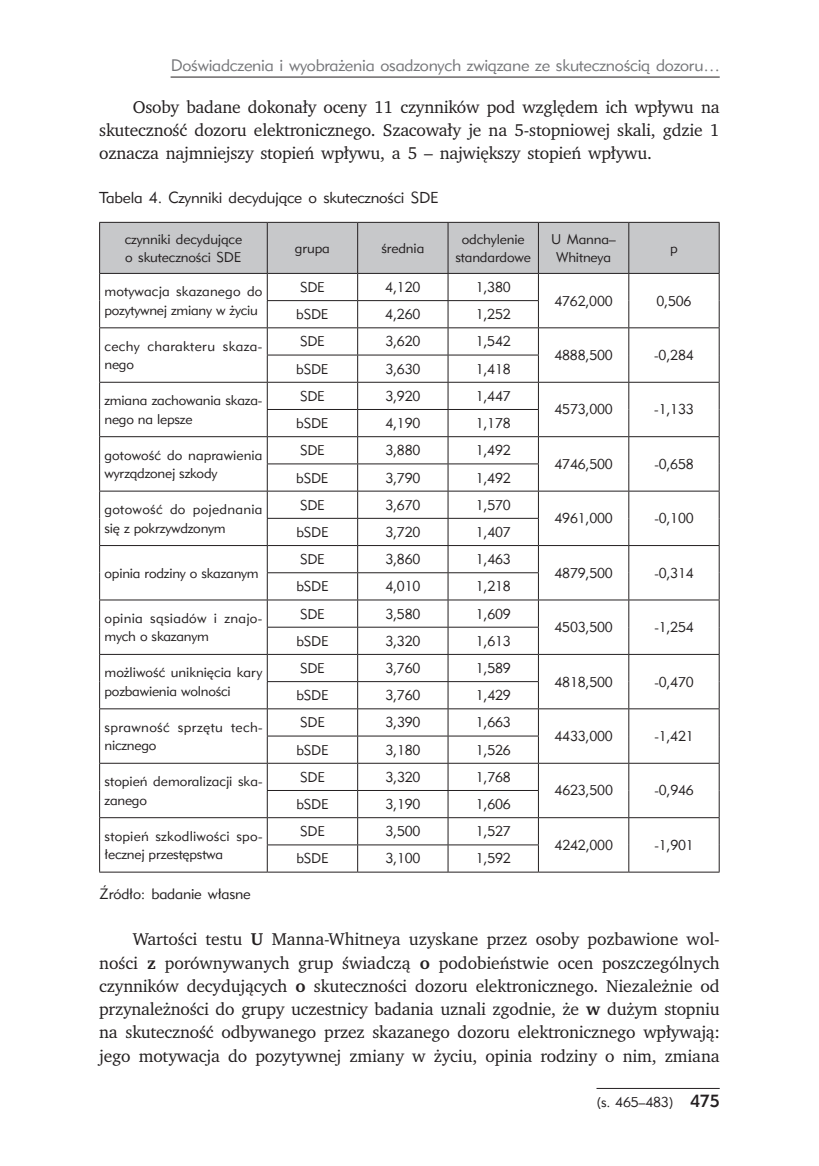
<style>
.page{position:relative;width:819px;height:1166px;background:#fff}
.page>*{position:absolute;margin:0;border:0;box-sizing:border-box;transform-origin:0 0}
.t1{font:17.5px/23.3px "Charter ITCPL";letter-spacing:-.015em;color:#231f20;text-align:justify}
.t2{font:16.62px "Geometric 415 Lt EU";letter-spacing:-.015em;color:#757679}
.t3{font:15.75px "Geometric 415 Lt EU";letter-spacing:-.015em;color:#231f20}
.t4{font:14.88px "Geometric 415 Lt EU";letter-spacing:-.015em;color:#231f20}
.t5{font:14px/18.6px "Geometric 415 Lt EU";letter-spacing:-.015em;color:#231f20}
.t6{font:14px/18.6px "Geometric 415 Lt EU";letter-spacing:.02em;color:#231f20}
.t7{font:14px/18.6px "Geometric 415 Lt EU";letter-spacing:.025em;color:#231f20}
.t8{font:14px/18.6px "Geometric 415 Lt EU";letter-spacing:.015em;color:#231f20}
.t9{font:14px/18.6px "Geometric 415 Lt EU";letter-spacing:.005em;color:#231f20}
.s1{font-weight:700}
.s2{font-family:"Geometric 415 Md EU";font-size:17.5px}
</style>
<div class="page">
<hr style="left:170px;top:77px;width:549px;height:1px;background:#231f20">
<hr style="left:596px;top:1088px;width:123px;height:1px;background:#231f20">
<svg style="left:99px;top:223px;width:620px;height:649px"></svg>
<hr style="left:99px;top:872px;width:168px;height:1px;background:#231f20">
<hr style="left:267px;top:872px;width:90px;height:1px;background:#231f20">
<hr style="left:357px;top:872px;width:91px;height:1px;background:#231f20">
<hr style="left:448px;top:872px;width:90px;height:1px;background:#231f20">
<hr style="left:538px;top:872px;width:90px;height:1px;background:#231f20">
<hr style="left:628px;top:872px;width:91px;height:1px;background:#231f20">
<hr style="left:99px;top:222px;width:168px;height:1px;background:#231f20">
<hr style="left:99px;top:223px;width:1px;height:50px;background:#231f20">
<hr style="left:267px;top:222px;width:90px;height:1px;background:#231f20">
<hr style="left:357px;top:222px;width:91px;height:1px;background:#231f20">
<hr style="left:448px;top:222px;width:90px;height:1px;background:#231f20">
<hr style="left:538px;top:222px;width:90px;height:1px;background:#231f20">
<hr style="left:628px;top:222px;width:91px;height:1px;background:#231f20">
<hr style="left:718px;top:223px;width:1px;height:50px;background:#231f20">
<hr style="left:99px;top:273px;width:168px;height:1px;background:#231f20">
<hr style="left:267px;top:273px;width:90px;height:1px;background:#231f20">
<hr style="left:357px;top:273px;width:91px;height:1px;background:#231f20">
<hr style="left:448px;top:273px;width:90px;height:1px;background:#231f20">
<hr style="left:538px;top:273px;width:90px;height:1px;background:#231f20">
<hr style="left:628px;top:273px;width:91px;height:1px;background:#231f20">
<p class="t2" style="left:171px;top:55px;width:550px">Doświadczenia i wyobrażenia osadzonych związane ze skutecznością dozoru…</p>
<p class="t1" style="left:99px;top:95px;width:621px;text-indent:34px">Osoby badane dokonały oceny 11 czynników pod względem ich wpływu na skuteczność dozoru elektronicznego. Szacowały je na 5-stopniowej skali, gdzie 1 oznacza najmniejszy stopień wpływu, a 5 – największy stopień wpływu.</p>
<p class="t3" style="left:99px;top:188px;width:341px">Tabela 4. Czynniki decydujące o skuteczności SDE</p>
<p class="t5" style="left:125px;top:230px;width:119px">czynniki decydujące o skuteczności SDE</p>
<p class="t5" style="left:295px;top:239px;width:36px">grupa</p>
<p class="t5" style="left:381px;top:239px;width:44px">średnia</p>
<p class="t5" style="left:455px;top:230px;width:77px;text-align:center">odchylenie standardowe</p>
<p class="t5" style="left:551px;top:230px;width:66px;text-align:center">U Manna–<br>Whitneya</p>
<p class="t5" style="left:670px;top:239px;width:9px">p</p>
<p class="t5" style="left:104px;top:282px;width:159px">motywacja skazanego do pozytywnej zmiany w życiu</p>
<p class="t5" style="left:300px;top:278px;width:26px">SDE</p>
<p class="t5" style="left:385px;top:278px;width:37px">4,120</p>
<p class="t5" style="left:475px;top:278px;width:37px">1,380</p>
<p class="t5" style="left:296px;top:305px;width:34px">bSDE</p>
<p class="t5" style="left:385px;top:305px;width:37px">4,260</p>
<p class="t5" style="left:475px;top:305px;width:37px">1,252</p>
<p class="t7" style="left:104px;top:337px;width:159px">cechy charakteru skaza&shy;nego</p>
<p class="t5" style="left:300px;top:332px;width:26px">SDE</p>
<p class="t5" style="left:385px;top:332px;width:37px">3,620</p>
<p class="t5" style="left:475px;top:332px;width:37px">1,542</p>
<p class="t5" style="left:296px;top:360px;width:34px">bSDE</p>
<p class="t5" style="left:385px;top:360px;width:37px">3,630</p>
<p class="t5" style="left:475px;top:360px;width:37px">1,418</p>
<p class="t5" style="left:104px;top:391px;width:159px">zmiana zachowania skaza&shy;nego na lepsze</p>
<p class="t5" style="left:300px;top:387px;width:26px">SDE</p>
<p class="t5" style="left:385px;top:387px;width:37px">3,920</p>
<p class="t5" style="left:475px;top:387px;width:37px">1,447</p>
<p class="t5" style="left:296px;top:414px;width:34px">bSDE</p>
<p class="t5" style="left:385px;top:414px;width:37px">4,190</p>
<p class="t5" style="left:475px;top:414px;width:37px">1,178</p>
<p class="t9" style="left:104px;top:446px;width:159px">gotowość do naprawienia wyrządzonej szkody</p>
<p class="t5" style="left:300px;top:441px;width:26px">SDE</p>
<p class="t5" style="left:385px;top:441px;width:37px">3,880</p>
<p class="t5" style="left:475px;top:441px;width:37px">1,492</p>
<p class="t5" style="left:296px;top:468px;width:34px">bSDE</p>
<p class="t5" style="left:385px;top:468px;width:37px">3,790</p>
<p class="t5" style="left:475px;top:468px;width:37px">1,492</p>
<p class="t6" style="left:104px;top:500px;width:159px">gotowość do pojednania się z pokrzywdzonym</p>
<p class="t5" style="left:300px;top:496px;width:26px">SDE</p>
<p class="t5" style="left:385px;top:496px;width:37px">3,670</p>
<p class="t5" style="left:475px;top:496px;width:37px">1,570</p>
<p class="t5" style="left:296px;top:523px;width:34px">bSDE</p>
<p class="t5" style="left:385px;top:523px;width:37px">3,720</p>
<p class="t5" style="left:475px;top:523px;width:37px">1,407</p>
<p class="t5" style="left:104px;top:564px;width:156px">opinia rodziny o skazanym</p>
<p class="t5" style="left:300px;top:550px;width:26px">SDE</p>
<p class="t5" style="left:385px;top:550px;width:37px">3,860</p>
<p class="t5" style="left:475px;top:550px;width:37px">1,463</p>
<p class="t5" style="left:296px;top:577px;width:34px">bSDE</p>
<p class="t5" style="left:385px;top:577px;width:37px">4,010</p>
<p class="t5" style="left:475px;top:577px;width:37px">1,218</p>
<p class="t6" style="left:104px;top:609px;width:159px">opinia sąsiadów i znajo&shy;mych o skazanym</p>
<p class="t5" style="left:300px;top:604px;width:26px">SDE</p>
<p class="t5" style="left:385px;top:604px;width:37px">3,580</p>
<p class="t5" style="left:476px;top:604px;width:37px">1,609</p>
<p class="t5" style="left:296px;top:632px;width:34px">bSDE</p>
<p class="t5" style="left:385px;top:632px;width:37px">3,320</p>
<p class="t5" style="left:476px;top:632px;width:37px">1,613</p>
<p class="t5" style="left:105px;top:663px;width:159px">możliwość uniknięcia kary pozbawienia wolności</p>
<p class="t5" style="left:300px;top:659px;width:26px">SDE</p>
<p class="t5" style="left:385px;top:659px;width:37px">3,760</p>
<p class="t5" style="left:476px;top:659px;width:37px">1,589</p>
<p class="t5" style="left:296px;top:686px;width:34px">bSDE</p>
<p class="t5" style="left:385px;top:686px;width:37px">3,760</p>
<p class="t5" style="left:476px;top:686px;width:37px">1,429</p>
<p class="t7" style="left:105px;top:718px;width:159px">sprawność sprzętu tech&shy;nicznego</p>
<p class="t5" style="left:300px;top:713px;width:26px">SDE</p>
<p class="t5" style="left:385px;top:713px;width:37px">3,390</p>
<p class="t5" style="left:476px;top:713px;width:37px">1,663</p>
<p class="t5" style="left:296px;top:740px;width:34px">bSDE</p>
<p class="t5" style="left:385px;top:740px;width:37px">3,180</p>
<p class="t5" style="left:476px;top:740px;width:37px">1,526</p>
<p class="t5" style="left:105px;top:772px;width:159px">stopień demoralizacji ska&shy;zanego</p>
<p class="t5" style="left:300px;top:768px;width:26px">SDE</p>
<p class="t5" style="left:385px;top:768px;width:37px">3,320</p>
<p class="t5" style="left:476px;top:768px;width:37px">1,768</p>
<p class="t5" style="left:296px;top:795px;width:34px">bSDE</p>
<p class="t5" style="left:385px;top:795px;width:37px">3,190</p>
<p class="t5" style="left:476px;top:795px;width:37px">1,606</p>
<p class="t8" style="left:105px;top:826px;width:159px">stopień szkodliwości spo&shy;łecznej przestępstwa</p>
<p class="t5" style="left:300px;top:822px;width:26px">SDE</p>
<p class="t5" style="left:385px;top:822px;width:37px">3,500</p>
<p class="t5" style="left:476px;top:822px;width:37px">1,527</p>
<p class="t5" style="left:296px;top:849px;width:34px">bSDE</p>
<p class="t5" style="left:385px;top:849px;width:37px">3,100</p>
<p class="t5" style="left:476px;top:849px;width:37px">1,592</p>
<p class="t5" style="left:554px;top:292px;width:60px">4762,000</p>
<p class="t5" style="left:656px;top:292px;width:37px">0,506</p>
<p class="t5" style="left:554px;top:346px;width:60px">4888,500</p>
<p class="t5" style="left:654px;top:346px;width:41px">-0,284</p>
<p class="t5" style="left:554px;top:400px;width:60px">4573,000</p>
<p class="t5" style="left:654px;top:400px;width:41px">-1,133</p>
<p class="t5" style="left:554px;top:455px;width:60px">4746,500</p>
<p class="t5" style="left:654px;top:455px;width:41px">-0,658</p>
<p class="t5" style="left:554px;top:509px;width:60px">4961,000</p>
<p class="t5" style="left:654px;top:509px;width:41px">-0,100</p>
<p class="t5" style="left:554px;top:564px;width:60px">4879,500</p>
<p class="t5" style="left:654px;top:564px;width:41px">-0,314</p>
<p class="t5" style="left:554px;top:618px;width:60px">4503,500</p>
<p class="t5" style="left:654px;top:618px;width:41px">-1,254</p>
<p class="t5" style="left:554px;top:672px;width:60px">4818,500</p>
<p class="t5" style="left:654px;top:672px;width:41px">-0,470</p>
<p class="t5" style="left:554px;top:727px;width:60px">4433,000</p>
<p class="t5" style="left:654px;top:727px;width:41px">-1,421</p>
<p class="t5" style="left:554px;top:781px;width:60px">4623,500</p>
<p class="t5" style="left:654px;top:781px;width:41px">-0,946</p>
<p class="t5" style="left:554px;top:836px;width:60px">4242,000</p>
<p class="t5" style="left:654px;top:836px;width:41px">-1,901</p>
<p class="t4" style="left:99px;top:884px;width:153px">Źródło: badanie własne</p>
<p class="t1" style="left:99px;top:927px;width:622px;text-indent:34px">Wartości testu <span class="s1">U</span> Manna-Whitneya uzyskane przez osoby pozbawione wol&shy;ności <span class="s1">z</span> porównywanych grup świadczą <span class="s1">o</span> podobieństwie ocen poszczególnych czynników decydujących <span class="s1">o</span> skuteczności dozoru elektronicznego. Niezależnie od przynależności do grupy uczestnicy badania uznali zgodnie, że <span class="s1">w</span> dużym stopniu na skuteczność odbywanego przez skazanego dozoru elektronicznego wpływają: jego motywacja do pozytywnej zmiany w życiu, opinia rodziny o nim, zmiana</p>
<p class="t5" style="left:596px;top:1093px;width:124px">(s. 465–483) <span class="s2">475</span></p>
</div>
